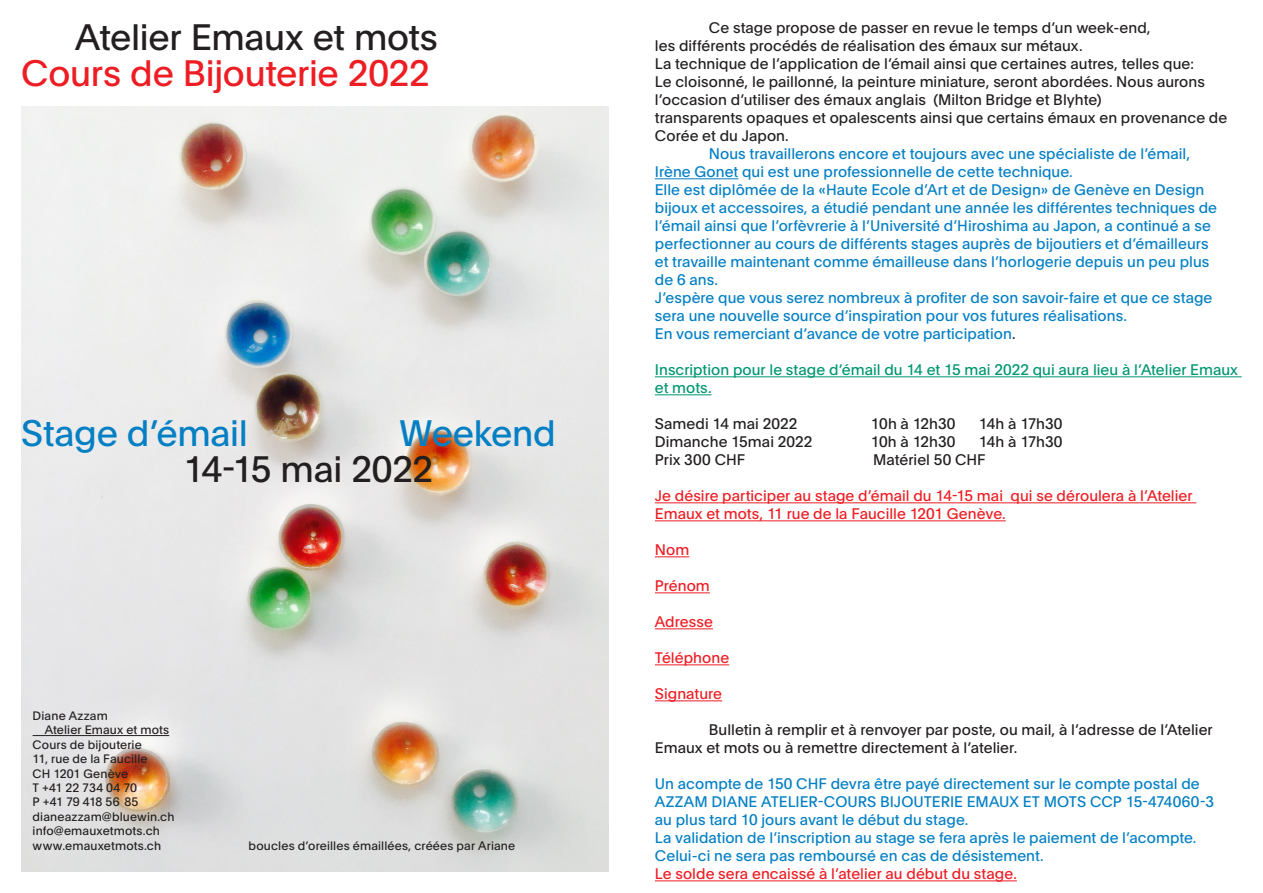
<style>
.page{position:relative;width:1263px;height:893px;background:#fff}
.page>*{position:absolute;margin:0;border:0;box-sizing:border-box;transform-origin:0 0}
.t1{font:36px "Plain";letter-spacing:-.01em;color:#231f20}
.t2{font:36px "Plain";letter-spacing:-.005em;color:#ee1d23}
.t3{font:36px "Plain";letter-spacing:-.005em;color:#037fc4}
.t4{font:15px/18px "Plain";letter-spacing:.005em;color:#037fc4}
.t5{font:15px/18px "Plain";letter-spacing:.005em;color:#231f20}
.t6{font:15px/18px "Plain";letter-spacing:.005em;color:#ee1d23}
.t7{font:15px/18px "Plain";letter-spacing:.005em;color:#009672}
.t8{font:12px "Plain";letter-spacing:.01em;color:#231f20}
.t9{font:12px "Plain";letter-spacing:-.015em;color:#231f20}
.s1{color:#231f20}
.s2{color:#ee1d23}
</style>
<div class="page">
<img style="left:21px;top:106px;width:587px;height:766px">
<hr style="left:33px;top:735px;width:136px;height:1px;background:#231f20">
<hr style="left:655px;top:178px;width:83px;height:1px;background:#037fc4">
<hr style="left:655px;top:376px;width:587px;height:1px;background:#009672">
<hr style="left:655px;top:394px;width:56px;height:1px;background:#009672">
<hr style="left:655px;top:502px;width:541px;height:1px;background:#ee1d23">
<hr style="left:655px;top:520px;width:351px;height:1px;background:#ee1d23">
<hr style="left:655px;top:556px;width:34px;height:1px;background:#ee1d23">
<hr style="left:655px;top:592px;width:55px;height:1px;background:#ee1d23">
<hr style="left:655px;top:628px;width:58px;height:1px;background:#ee1d23">
<hr style="left:655px;top:664px;width:74px;height:1px;background:#ee1d23">
<hr style="left:655px;top:700px;width:67px;height:1px;background:#ee1d23">
<hr style="left:655px;top:880px;width:362px;height:1px;background:#ee1d23">
<p class="t1" style="left:75px;top:11px;width:364px">Atelier Emaux et mots</p>
<p class="t2" style="left:21px;top:47px;width:410px">Cours de Bijouterie 2022</p>
<p class="t3" style="left:21px;top:407px;width:228px">Stage d’émail</p>
<p class="t3" style="left:399px;top:407px;width:158px">Weekend</p>
<p class="t1" style="left:183px;top:443px;width:251px">14-15 mai 2022</p>
<p class="t8" style="left:33px;top:707px;width:77px">Diane Azzam</p>
<p class="t8" style="left:45px;top:721px;width:126px">Atelier Emaux et mots</p>
<p class="t8" style="left:33px;top:736px;width:111px">Cours de bijouterie</p>
<p class="t8" style="left:33px;top:750px;width:117px">11, rue de la Faucille</p>
<p class="t8" style="left:33px;top:765px;width:97px">CH 1201 Genève</p>
<p class="t8" style="left:33px;top:779px;width:106px">T +41 22 734 04 70</p>
<p class="t9" style="left:33px;top:793px;width:107px">P +41 79 418 56 85</p>
<p class="t8" style="left:33px;top:808px;width:143px">dianeazzam@bluewin.ch</p>
<p class="t8" style="left:33px;top:822px;width:129px">info@emauxetmots.ch</p>
<p class="t8" style="left:33px;top:837px;width:130px">www.emauxetmots.ch</p>
<p class="t8" style="left:249px;top:837px;width:268px">boucles d’oreilles émaillées, créées par Ariane</p>
<p class="t5" style="left:709px;top:18px;width:443px">Ce stage propose de passer en revue le temps d’un week-end,</p>
<p class="t5" style="left:655px;top:36px;width:429px">les différents procédés de réalisation des émaux sur métaux.</p>
<p class="t5" style="left:655px;top:54px;width:540px">La technique de l’application de l’émail ainsi que certaines autres, telles que:</p>
<p class="t5" style="left:655px;top:72px;width:552px">Le cloisonné, le paillonné, la peinture miniature, seront abordées. Nous aurons l’occasion d’utiliser des émaux anglais (Milton Bridge et Blyhte)</p>
<p class="t5" style="left:655px;top:108px;width:574px">transparents opaques et opalescents ainsi que certains émaux en provenance de</p>
<p class="t5" style="left:655px;top:126px;width:135px">Corée et du Japon.</p>
<p class="t4" style="left:655px;top:144px;width:537px;text-indent:54px">Nous travaillerons encore et toujours avec une spécialiste de l’émail,<br>Irène Gonet qui est une professionnelle de cette technique.</p>
<p class="t4" style="left:655px;top:180px;width:564px">Elle est diplômée de la «Haute Ecole d’Art et de Design» de Genève en Design bijoux et accessoires, a étudié pendant une année les différentes techniques de l’émail ainsi que l’orfèvrerie à l’Université d’Hiroshima au Japon, a continué a se perfectionner au cours de différents stages auprès de bijoutiers et d’émailleurs</p>
<p class="t4" style="left:655px;top:252px;width:556px">et travaille maintenant comme émailleuse dans l’horlogerie depuis un peu plus</p>
<p class="t4" style="left:655px;top:270px;width:65px">de 6 ans.</p>
<p class="t4" style="left:655px;top:288px;width:559px">J’espère que vous serez nombreux à profiter de son savoir-faire et que ce stage sera une nouvelle source d’inspiration pour vos futures réalisations.</p>
<p class="t4" style="left:655px;top:324px;width:362px">En vous remerciant d’avance de votre participation<span class="s1">.</span></p>
<p class="t7" style="left:655px;top:360px;width:585px">Inscription pour le stage d’émail du 14 et 15 mai 2022 qui aura lieu à l’Atelier Emaux et mots.</p>
<p class="t5" style="left:655px;top:414px;width:144px">Samedi 14 mai 2022</p>
<p class="t5" style="left:871px;top:414px;width:86px">10h à 12h30</p>
<p class="t5" style="left:979px;top:414px;width:85px">14h à 17h30</p>
<p class="t5" style="left:655px;top:432px;width:159px">Dimanche 15mai 2022</p>
<p class="t5" style="left:871px;top:432px;width:86px">10h à 12h30</p>
<p class="t5" style="left:979px;top:432px;width:85px">14h à 17h30</p>
<p class="t5" style="left:655px;top:450px;width:92px">Prix 300 CHF</p>
<p class="t5" style="left:873px;top:450px;width:114px">Matériel 50 CHF</p>
<p class="t6" style="left:655px;top:486px;width:539px">Je désire participer au stage d’émail du 14-15 mai qui se déroulera à l’Atelier<br>Emaux et mots, 11 rue de la Faucille 1201 Genève.</p>
<p class="t6" style="left:655px;top:540px;width:36px">Nom</p>
<p class="t6" style="left:655px;top:576px;width:57px">Prénom</p>
<p class="t6" style="left:655px;top:612px;width:60px">Adresse</p>
<p class="t6" style="left:655px;top:648px;width:76px">Téléphone</p>
<p class="t6" style="left:655px;top:684px;width:69px">Signature</p>
<p class="t5" style="left:655px;top:720px;width:559px;text-indent:54px">Bulletin à remplir et à renvoyer par poste, ou mail, à l’adresse de l’Atelier<br>Emaux et mots ou à remettre directement à l’atelier.</p>
<p class="t4" style="left:655px;top:774px;width:546px">Un acompte de 150 CHF devra être payé directement sur le compte postal de</p>
<p class="t4" style="left:655px;top:792px;width:561px">AZZAM DIANE ATELIER-COURS BIJOUTERIE EMAUX ET MOTS CCP 15-474060-3</p>
<p class="t4" style="left:655px;top:810px;width:315px">au plus tard 10 jours avant le début du stage.</p>
<p class="t4" style="left:655px;top:828px;width:543px">La validation de l’inscription au stage se fera après le paiement de l’acompte.</p>
<p class="t4" style="left:655px;top:846px;width:390px">Celui-ci ne sera pas remboursé en cas de désistement.<br><span class="s2">Le solde sera encaissé à l’atelier au début du stage.</span></p>
</div>
